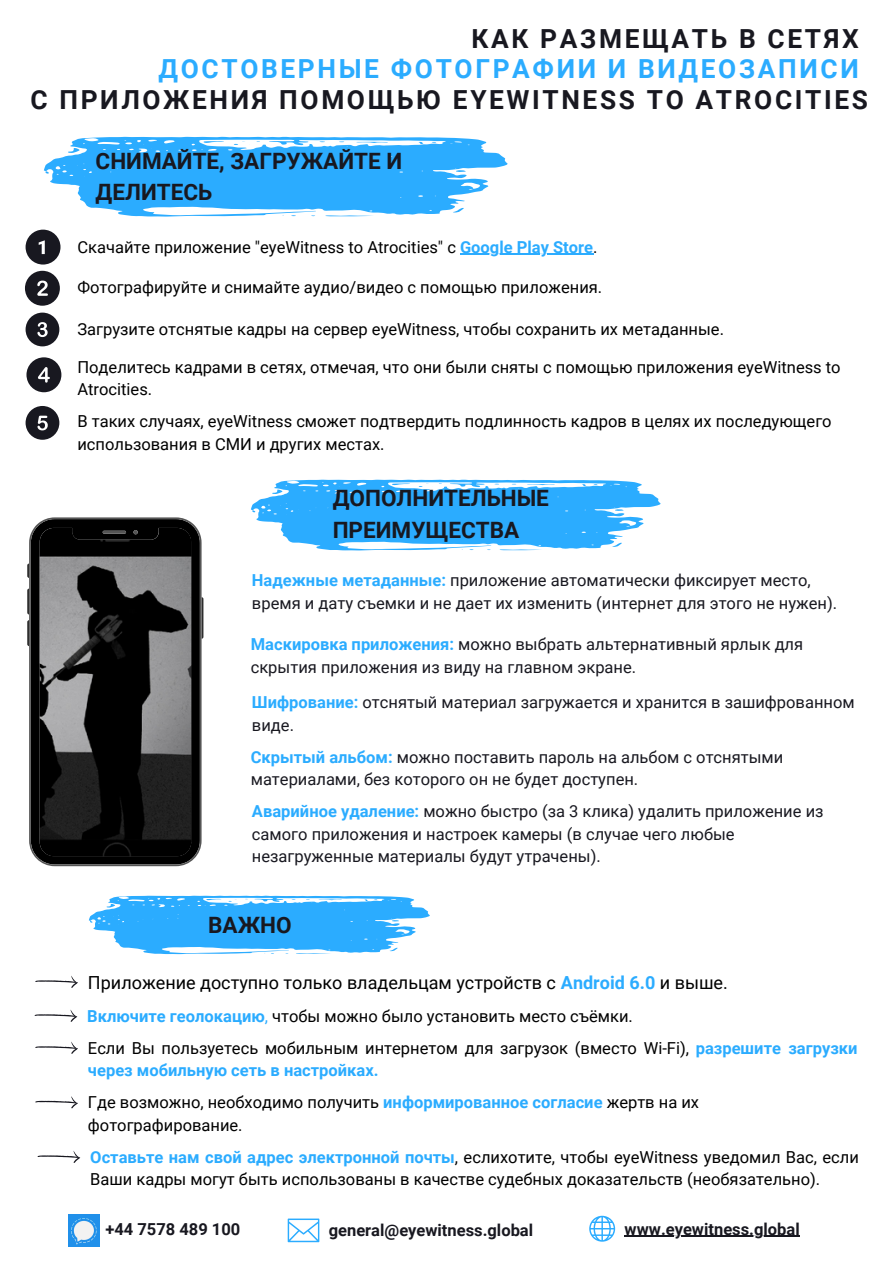
<style>
.page{position:relative;width:894px;height:1264px;background:#fff}
.page>*{position:absolute;margin:0;border:0;box-sizing:border-box;transform-origin:0 0}
.t1{font:700 26.25px "Roboto";letter-spacing:.1em;color:#181820}
.t2{font:700 26.25px "Roboto";letter-spacing:.1em;color:#2bacff}
.t3{font:700 22.5px/31.5px "Roboto";color:#181820}
.t4{font:18px "Roboto";color:#000}
.t5{font:16.5px/22.5px "Roboto";color:#000}
.t6{font:16.5px/22.5px "Roboto";color:#181820}
.t7{font:700 16.5px "Roboto";color:#181820}
.s1{font-weight:700;color:#2bacff}
.s2{color:#2bacff}
</style>
<div class="page">
<svg style="left:251px;top:479px;width:409px;height:71px"></svg>
<svg style="left:27px;top:563px;width:2px;height:15px"></svg>
<svg style="left:27px;top:588px;width:2px;height:26px"></svg>
<svg style="left:27px;top:620px;width:2px;height:26px"></svg>
<svg style="left:201px;top:597px;width:2px;height:41px"></svg>
<svg style="left:29px;top:517px;width:172px;height:349px;background:#373738"></svg>
<svg style="left:35px;top:976px;width:43px;height:12px"></svg>
<svg style="left:589px;top:1215px;width:26px;height:26px"></svg>
<hr style="left:624px;top:1235px;width:175px;height:1px;background:#181820">
<img style="left:68px;top:1214px;width:32px;height:32px">
<svg style="left:287px;top:1218px;width:32px;height:24px"></svg>
<svg style="left:34px;top:1009px;width:44px;height:13px"></svg>
<svg style="left:35px;top:1041px;width:43px;height:13px"></svg>
<svg style="left:35px;top:1096px;width:43px;height:12px"></svg>
<svg style="left:37px;top:1151px;width:44px;height:12px"></svg>
<svg style="left:89px;top:895px;width:341px;height:59px"></svg>
<svg style="left:44px;top:137px;width:464px;height:79px"></svg>
<div style="left:25px;top:271px;width:35px;height:35px;background:#181820;border-radius:50%"></div>
<svg style="left:37px;top:280px;width:11px;height:16px"></svg>
<div style="left:26px;top:312px;width:33px;height:34px;background:#181820;border-radius:50%"></div>
<svg style="left:37px;top:322px;width:11px;height:15px"></svg>
<div style="left:26px;top:357px;width:35px;height:35px;background:#181820;border-radius:50%"></div>
<svg style="left:38px;top:367px;width:12px;height:15px"></svg>
<div style="left:26px;top:406px;width:33px;height:34px;background:#181820;border-radius:50%"></div>
<svg style="left:37px;top:415px;width:11px;height:15px"></svg>
<div style="left:26px;top:230px;width:34px;height:34px;background:#181820;border-radius:50%"></div>
<svg style="left:39px;top:240px;width:6px;height:14px"></svg>
<hr style="left:460px;top:254px;width:133px;height:1px;background:#2bacff">
<p class="t1" style="left:471px;top:23px;width:388px">КАК РАЗМЕЩАТЬ В СЕТЯХ</p>
<p class="t2" style="left:158px;top:54px;width:701px">ДОСТОВЕРНЫЕ ФОТОГРАФИИ И ВИДЕОЗАПИСИ</p>
<p class="t1" style="left:30px;top:84px;width:838px">С ПРИЛОЖЕНИЯ ПОМОЩЬЮ EYEWITNESS TO ATROCITIES</p>
<p class="t3" style="left:96px;top:145px;width:308px">СНИМАЙТЕ, ЗАГРУЖАЙТЕ И<br>ДЕЛИТЕСЬ</p>
<p class="t5" style="left:77px;top:236px;width:521px">Скачайте приложение "eyeWitness to Atrocities" с <span class="s1">Google Play Store</span>.</p>
<p class="t5" style="left:77px;top:276px;width:526px">Фотографируйте и снимайте аудио/видео с помощью приложения.</p>
<p class="t5" style="left:77px;top:318px;width:648px">Загрузите отснятые кадры на сервер eyeWitness, чтобы сохранить их метаданные.</p>
<p class="t5" style="left:77px;top:356px;width:764px">Поделитесь кадрами в сетях, отмечая, что они были сняты с помощью приложения eyeWitness to<br>Atrocities.</p>
<p class="t5" style="left:77px;top:410px;width:755px">В таких случаях, eyeWitness сможет подтвердить подлинность кадров в целях их последующего использования в СМИ и других местах.</p>
<p class="t3" style="left:332px;top:482px;width:218px">ДОПОЛНИТЕЛЬНЫЕ<br>ПРЕИМУЩЕСТВА</p>
<p class="t6" style="left:252px;top:569px;width:586px"><span class="s1">Надежные метаданные:</span> приложение автоматически фиксирует место, время и дату съемки и не дает их изменить (интернет для этого не нужен).</p>
<p class="t6" style="left:251px;top:633px;width:554px"><span class="s1">Маскировка приложения:</span> можно выбрать альтернативный ярлык для скрытия приложения из виду на главном экране.</p>
<p class="t6" style="left:252px;top:691px;width:604px"><span class="s1">Шифрование:</span> отснятый материал загружается и хранится в зашифрованном виде.</p>
<p class="t6" style="left:251px;top:746px;width:534px"><span class="s1">Скрытый альбом:</span> можно поставить пароль на альбом с отснятыми материалами, без которого он не будет доступен.</p>
<p class="t6" style="left:252px;top:800px;width:573px"><span class="s1">Аварийное удаление:</span> можно быстро (за 3 клика) удалить приложение из самого приложения и настроек камеры (в случае чего любые незагруженные материалы будут утрачены).</p>
<p class="t3" style="left:208px;top:909px;width:85px">ВАЖНО</p>
<p class="t4" style="left:88px;top:971px;width:641px">Приложение доступно только владельцам устройств с <span class="s1">Android 6.0</span> и выше.</p>
<p class="t5" style="left:87px;top:1004px;width:547px"><span class="s1">Включите геолокацию</span><span class="s2">,</span> чтобы можно было установить место съёмки.</p>
<p class="t5" style="left:88px;top:1036px;width:770px">Если Вы пользуетесь мобильным интернетом для загрузок (вместо Wi-Fi), <span class="s1">разрешите загрузки через мобильную сеть в настройках.</span></p>
<p class="t5" style="left:88px;top:1091px;width:612px">Где возможно, необходимо получить <span class="s1">информированное согласие</span> жертв на их фотографирование.</p>
<p class="t5" style="left:90px;top:1145px;width:770px"><span class="s1">Оставьте нам свой адрес электронной почты</span>, еслихотите, чтобы eyeWitness уведомил Вас, если<br>Ваши кадры могут быть использованы в качестве судебных доказательств (необязательно).</p>
<p class="t7" style="left:105px;top:1219px;width:136px">+44 7578 489 100</p>
<p class="t7" style="left:328px;top:1220px;width:206px">general@eyewitness.global</p>
<p class="t7" style="left:624px;top:1219px;width:176px">www.eyewitness.global</p>
</div>
